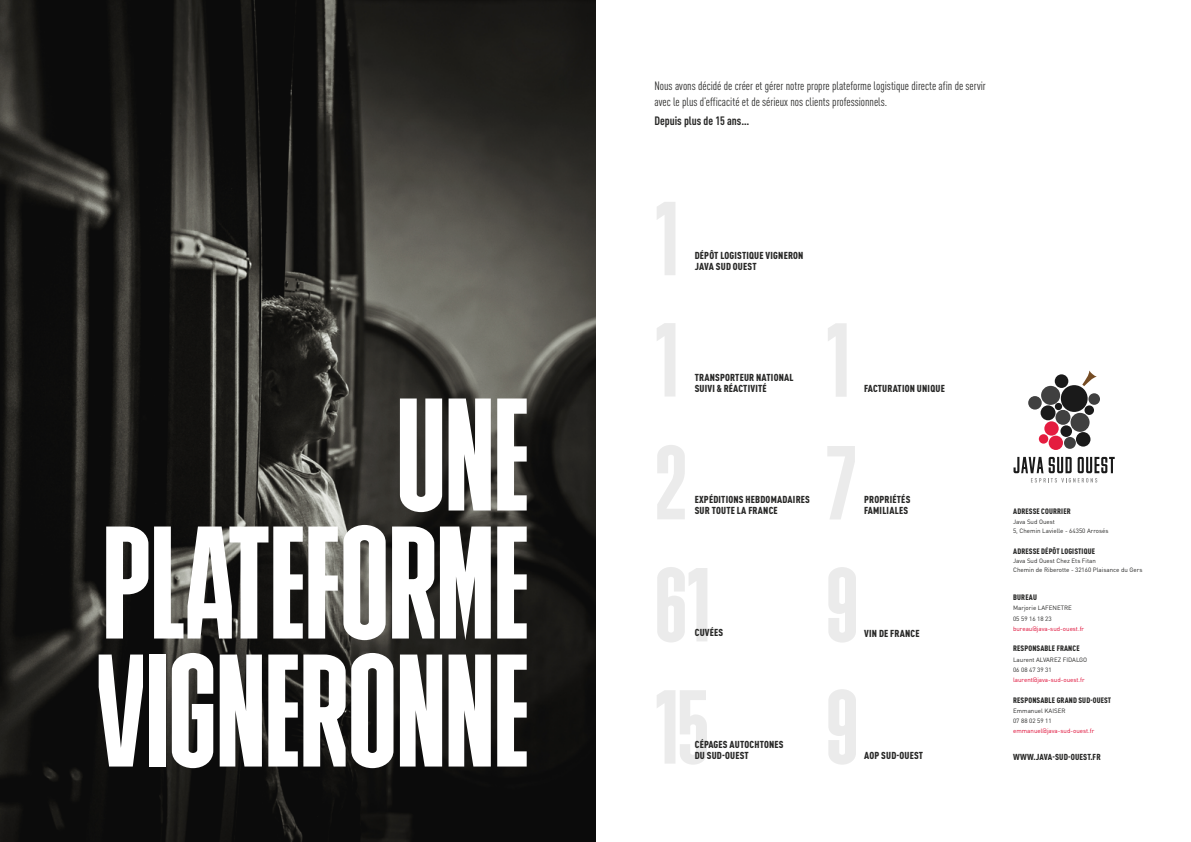
<style>
.page{position:relative;width:1191px;height:842px;background:#fff}
.page>*{position:absolute;margin:0;border:0;box-sizing:border-box;transform-origin:0 0}
.t1{font:160px/128px "Bulevar";color:#fff;text-align:justify}
.t2{font:condensed 12px/16px "DIN Pro";color:#282827}
.t3{font:700 condensed 12px "DIN Pro";color:#282827}
.t4{font:900 condensed 10px/11px "DIN Pro";letter-spacing:.02em;color:#282827}
.t5{font:900 condensed 8.6px "DIN Pro";letter-spacing:.02em;color:#282827}
.t6{font:900 condensed 7.8px "DIN Pro";letter-spacing:.02em;color:#282827}
.t7{font:6.2px/10.2px "DIN Pro";color:#282827}
.t8{font:6.2px "DIN Pro";color:#de0832}
</style>
<div class="page">
<img style="left:0;top:0;width:595px;height:842px">
<div style="left:1044px;top:421px;width:14px;height:15px;background:#e41c3f;border-radius:50%"></div>
<div style="left:1048px;top:436px;width:15px;height:14px;background:#e41c3f;border-radius:50%"></div>
<svg style="left:1038px;top:434px;width:10px;height:10px"></svg>
<div style="left:1060px;top:385px;width:27px;height:27px;background:#1a1a1a;border-radius:50%"></div>
<div style="left:1054px;top:374px;width:14px;height:14px;background:#1a1a1a;border-radius:50%"></div>
<div style="left:1040px;top:405px;width:15px;height:15px;background:#1a1a1a;border-radius:50%"></div>
<div style="left:1076px;top:432px;width:14px;height:15px;background:#1a1a1a;border-radius:50%"></div>
<div style="left:1060px;top:425px;width:12px;height:12px;background:#1a1a1a;border-radius:50%"></div>
<div style="left:1084px;top:405px;width:10px;height:10px;background:#1a1a1a;border-radius:50%"></div>
<div style="left:1054px;top:403px;width:8px;height:7px;background:#1a1a1a;border-radius:50%"></div>
<div style="left:1041px;top:386px;width:19px;height:19px;background:#404040;border-radius:50%"></div>
<div style="left:1070px;top:413px;width:19px;height:19px;background:#404040;border-radius:50%"></div>
<div style="left:1028px;top:396px;width:13px;height:14px;background:#404040;border-radius:50%"></div>
<div style="left:1064px;top:437px;width:11px;height:12px;background:#404040;border-radius:50%"></div>
<div style="left:1055px;top:410px;width:15px;height:15px;background:#404040;border-radius:50%"></div>
<div style="left:1088px;top:393px;width:12px;height:12px;background:#404040;border-radius:50%"></div>
<svg style="left:1082px;top:371px;width:14px;height:15px"></svg>
<svg style="left:1013px;top:457px;width:101px;height:25px"></svg>
<h1 class="t1" style="left:96px;top:391px;width:434px;text-indent:300px">UNE PLATEFORME VIGNERONNE</h1>
<p class="t2" style="left:654px;top:77px;width:333px">Nous avons décidé de créer et gérer notre propre plateforme logistique directe afin de servir avec le plus d’efficacité et de sérieux nos clients professionnels.</p>
<p class="t3" style="left:654px;top:112px;width:96px">Depuis plus de 15 ans…</p>
<p class="t4" style="left:694px;top:249px;width:110px">DÉPÔT LOGISTIQUE VIGNERON<br>JAVA SUD OUEST</p>
<p class="t4" style="left:694px;top:370px;width:100px">TRANSPORTEUR NATIONAL<br>SUIVI &amp; RÉACTIVITÉ</p>
<p class="t4" style="left:694px;top:493px;width:117px">EXPÉDITIONS HEBDOMADAIRES<br>SUR TOUTE LA FRANCE</p>
<p class="t4" style="left:694px;top:626px;width:30px">CUVÉES</p>
<p class="t4" style="left:694px;top:738px;width:90px">CÉPAGES AUTOCHTONES<br>DU SUD-OUEST</p>
<p class="t4" style="left:864px;top:382px;width:82px">FACTURATION UNIQUE</p>
<p class="t4" style="left:864px;top:493px;width:48px">PROPRIÉTÉS<br>FAMILIALES</p>
<p class="t4" style="left:864px;top:627px;width:57px">VIN DE FRANCE</p>
<p class="t4" style="left:864px;top:749px;width:60px">AOP SUD-OUEST</p>
<p class="t6" style="left:1013px;top:506px;width:59px">ADRESSE COURRIER</p>
<p class="t7" style="left:1013px;top:516px;width:97px;line-height:9.4px">Java Sud Ouest<br>5, Chemin Lavielle - 64350 Arrosés</p>
<p class="t6" style="left:1013px;top:545px;width:83px">ADRESSE DÉPÔT LOGISTIQUE</p>
<p class="t7" style="left:1013px;top:555px;width:131px;line-height:9.4px">Java Sud Ouest Chez Ets Fitan<br>Chemin de Riberotte - 32160 Plaisance du Gers</p>
<p class="t6" style="left:1013px;top:591px;width:25px">BUREAU</p>
<p class="t7" style="left:1013px;top:602px;width:60px">Marjorie LAFENETRE<br>05 59 16 18 23</p>
<p class="t8" style="left:1013px;top:624px;width:73px">bureau@java-sud-ouest.fr</p>
<p class="t6" style="left:1013px;top:642px;width:68px">RESPONSABLE FRANCE</p>
<p class="t7" style="left:1013px;top:654px;width:76px">Laurent ALVAREZ FIDALGO<br>06 08 47 39 31</p>
<p class="t8" style="left:1013px;top:675px;width:73px">laurent@java-sud-ouest.fr</p>
<p class="t6" style="left:1013px;top:694px;width:99px">RESPONSABLE GRAND SUD-OUEST</p>
<p class="t7" style="left:1013px;top:705px;width:54px">Emmanuel KAISER<br>07 88 02 59 11</p>
<p class="t8" style="left:1013px;top:726px;width:83px">emmanuel@java-sud-ouest.fr</p>
<p class="t5" style="left:1013px;top:750px;width:89px">WWW.JAVA-SUD-OUEST.FR</p>
</div>
